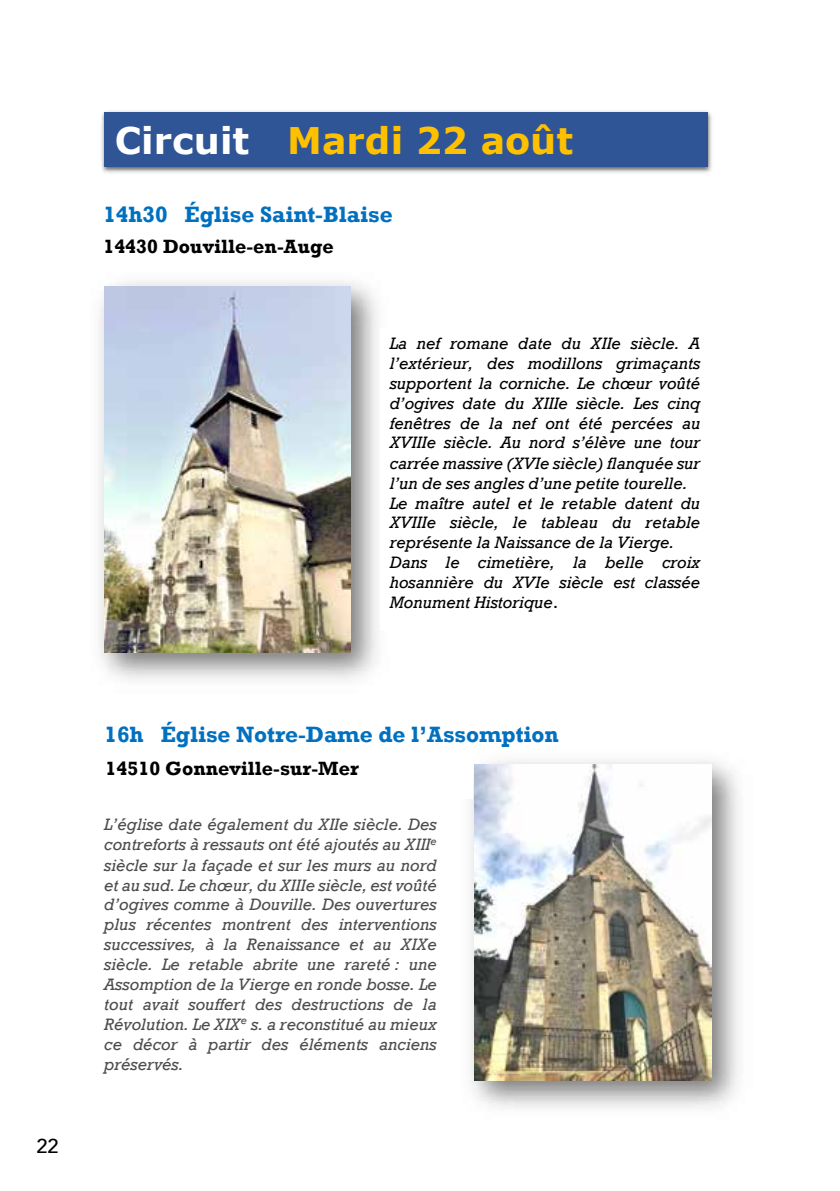
<style>
.page{position:relative;width:840px;height:1191px;background:#fff}
.page>*{position:absolute;margin:0;border:0;box-sizing:border-box;transform-origin:0 0}
.t1{font:700 36.6px "Verdana";color:#ffc000}
.t2{font:700 22.8px "Rockwell";letter-spacing:-.005em;color:#0070c0}
.t3{font:500 20px "Avenir";color:#000}
.t4{font:700 19.6px "Rockwell";letter-spacing:.005em;color:#000}
.t5{font:italic 17px/20px "Rockwell";color:#4d4d4d;text-align:justify}
.t6{font:italic 17px/20px "Rockwell";color:#000}
.s1{color:#fff}
.s2{font-style:normal}
</style>
<div class="page">
<img style="left:102px;top:110px;width:609px;height:64px">
<img style="left:101px;top:113px;width:611px;height:57px">
<div style="left:104px;top:112px;width:603px;height:54px;background:#2f5597"></div>
<img style="left:99px;top:281px;width:279px;height:399px">
<img style="left:104px;top:286px;width:246px;height:367px">
<img style="left:470px;top:760px;width:269px;height:349px">
<img style="left:474px;top:765px;width:237px;height:315px">
<div style="left:96px;top:752px;width:376px;height:47px;background:#fff"></div>
<p class="t3" style="left:36px;top:1129px;width:24px">22</p>
<h1 class="t1" style="left:115px;top:114px;width:459px"><span class="s1">Circuit</span> Mardi 22 août</h1>
<h2 class="t2" style="left:103px;top:200px;width:290px">14h30 Église Saint-Blaise</h2>
<p class="t4" style="left:103px;top:234px;width:232px">14430 Douville-en-Auge</p>
<p class="t6" style="left:389px;top:333px;width:312px">La nef romane date du XIIe siècle. A l’extérieur, des modillons grimaçants supportent la corniche. Le chœur voûté d’ogives date du XIIIe siècle. Les cinq fenêtres de la nef ont été percées au XVIIIe siècle. Au nord s’élève une tour carrée massive (XVIe siècle) flanquée sur l’un de ses angles d’une petite tourelle.<br>Le maître autel et le retable datent du XVIIIe siècle, le tableau du retable représente la Naissance de la Vierge.<br>Dans le cimetière, la belle croix hosannière du XVIe siècle est classée Monument Historique<span class="s2">.</span></p>
<h2 class="t2" style="left:105px;top:720px;width:455px">16h Église Notre-Dame de l’Assomption</h2>
<p class="t4" style="left:106px;top:757px;width:255px">14510 Gonneville-sur-Mer</p>
<p class="t5" style="left:104px;top:815px;width:334px">L’église date également du XIIe siècle. Des contreforts à ressauts ont été ajoutés au XIII<sup>e </sup>siècle sur la façade et sur les murs au nord et au sud. Le chœur, du XIIIe siècle, est voûté d’ogives comme à Douville. Des ouvertures plus récentes montrent des interventions successives, à la Renaissance et au XIXe siècle. Le retable abrite une rareté : une Assomption de la Vierge en ronde bosse. Le tout avait souffert des destructions de la Révolution. Le XIX<sup>e</sup> s. a reconstitué au mieux ce décor à partir des éléments anciens préservés.</p>
</div>
